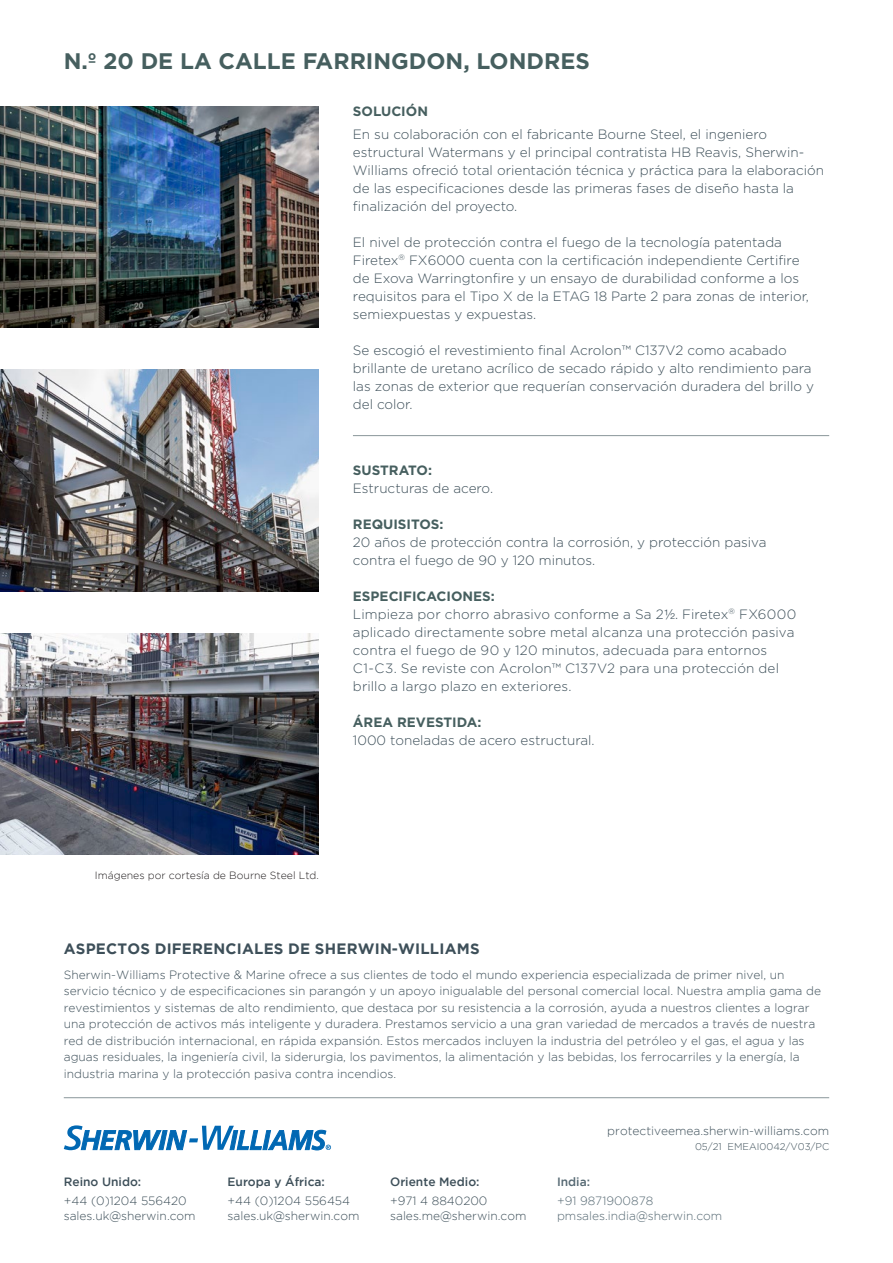
<style>
.page{position:relative;width:893px;height:1263px;background:#fff}
.page>*{position:absolute;margin:0;border:0;box-sizing:border-box;transform-origin:0 0}
.t1{font:700 22.5px "Gotham";color:#465f5f}
.t2{font:700 15px "Gotham";letter-spacing:.015em;color:#3d4f59}
.product_head{font:300 13.5px/18px "Gotham";color:#3d4f59}
.product_head-2{font:700 13.5px "Gotham";color:#465f5f}
.t3{font:300 12px/16.5px "Gotham";color:#3d4f59}
.t4{font:500 12px "Gotham";color:#3d4f59}
.t5{font:300 12px/15px "Gotham";color:#566973}
.t6{font:500 12px "Gotham";color:#566973}
.para_intro_text{font:300 10.5px "Gotham";color:#231f20}
.t7{font:300 9.75px "Gotham";color:#3d4f59}
.s1{font-weight:700;color:#465f5f}
.s2{font-family:"Helvetica Neue LT Std"}
</style>
<div class="page">
<svg style="left:64px;top:1125px;width:267px;height:25px"></svg>
<hr style="left:353px;top:435px;width:476px;height:1px;background:#8a969a">
<hr style="left:64px;top:1097px;width:765px;height:1px;background:#8a969a">
<img style="left:0;top:370px;width:319px;height:221px">
<img style="left:0;top:634px;width:319px;height:221px">
<img style="left:0;top:106px;width:319px;height:221px">
<p class="t1" style="left:64px;top:48px;width:528px">N.º 20 DE LA CALLE FARRINGDON, LONDRES</p>
<p class="product_head-2" style="left:353px;top:104px;width:77px">SOLUCIÓN</p>
<p class="product_head" style="left:353px;top:125px;width:473px">En su colaboración con el fabricante Bourne Steel, el ingeniero estructural Watermans y el principal contratista HB Reavis, Sherwin-Williams ofreció total orientación técnica y práctica para la elaboración de las especificaciones desde las primeras fases de diseño hasta la finalización del proyecto.</p>
<p class="product_head" style="left:353px;top:233px;width:458px">El nivel de protección contra el fuego de la tecnología patentada Firetex<sup>®</sup> FX6000 cuenta con la certificación independiente Certifire de Exova Warringtonfire y un ensayo de durabilidad conforme a los requisitos para el Tipo X de la ETAG 18 Parte 2 para zonas de interior, semiexpuestas y expuestas.</p>
<p class="product_head" style="left:353px;top:341px;width:463px">Se escogió el revestimiento final Acrolon™ C137V2 como acabado brillante de uretano acrílico de secado rápido y alto rendimiento para las zonas de exterior que requerían conservación duradera del brillo y del color.</p>
<p class="product_head" style="left:353px;top:461px;width:142px"><span class="s1">SUSTRATO:<br></span>Estructuras de acero.</p>
<p class="product_head" style="left:353px;top:515px;width:415px"><span class="s1">REQUISITOS:<br></span>20 años de protección contra la corrosión, y protección pasiva contra el fuego de 90 y 120 minutos.</p>
<p class="product_head" style="left:353px;top:587px;width:445px"><span class="s1">ESPECIFICACIONES:<br></span>Limpieza por chorro abrasivo conforme a Sa 2<span class="s2">½</span>. Firetex<sup>®</sup> FX6000 aplicado directamente sobre metal alcanza una protección pasiva contra el fuego de 90 y 120 minutos, adecuada para entornos C1-C3. Se reviste con Acrolon™ C137V2 para una protección del brillo a largo plazo en exteriores.</p>
<p class="product_head" style="left:353px;top:713px;width:243px"><span class="s1">ÁREA REVESTIDA:<br></span>1000 toneladas de acero estructural.</p>
<p class="para_intro_text" style="left:95px;top:870px;width:226px">Imágenes por cortesía de Bourne Steel Ltd.</p>
<p class="t2" style="left:64px;top:940px;width:417px">ASPECTOS DIFERENCIALES DE SHERWIN-WILLIAMS</p>
<p class="t3" style="left:64px;top:966px;width:759px">Sherwin-Williams Protective &amp; Marine ofrece a sus clientes de todo el mundo experiencia especializada de primer nivel, un servicio técnico y de especificaciones sin parangón y un apoyo inigualable del personal comercial local. Nuestra amplia gama de revestimientos y sistemas de alto rendimiento, que destaca por su resistencia a la corrosión, ayuda a nuestros clientes a lograr una protección de activos más inteligente y duradera. Prestamos servicio a una gran variedad de mercados a través de nuestra red de distribución internacional, en rápida expansión. Estos mercados incluyen la industria del petróleo y el gas, el agua y las aguas residuales, la ingeniería civil, la siderurgia, los pavimentos, la alimentación y las bebidas, los ferrocarriles y la energía, la industria marina y la protección pasiva contra incendios.</p>
<p class="t3" style="left:607px;top:1123px;width:223px">protectiveemea.sherwin-williams.com</p>
<p class="t4" style="left:64px;top:1175px;width:79px">Reino Unido:</p>
<p class="t3" style="left:64px;top:1193px;width:133px;line-height:15px">+44 (0)1204 556420 sales.uk@sherwin.com</p>
<p class="t4" style="left:228px;top:1175px;width:99px">Europa y África:</p>
<p class="t3" style="left:228px;top:1193px;width:133px;line-height:15px">+44 (0)1204 556454 sales.uk@sherwin.com</p>
<p class="t4" style="left:390px;top:1175px;width:91px">Oriente Medio:</p>
<p class="t3" style="left:390px;top:1193px;width:138px;line-height:15px">+971 4 8840200 sales.me@sherwin.com</p>
<p class="t7" style="left:695px;top:1141px;width:136px">05/21 EMEAI0042/V03/PC</p>
<p class="t6" style="left:557px;top:1175px;width:35px">India:</p>
<p class="t5" style="left:557px;top:1193px;width:167px">+91 9871900878 pmsales.india@sherwin.com</p>
</div>
